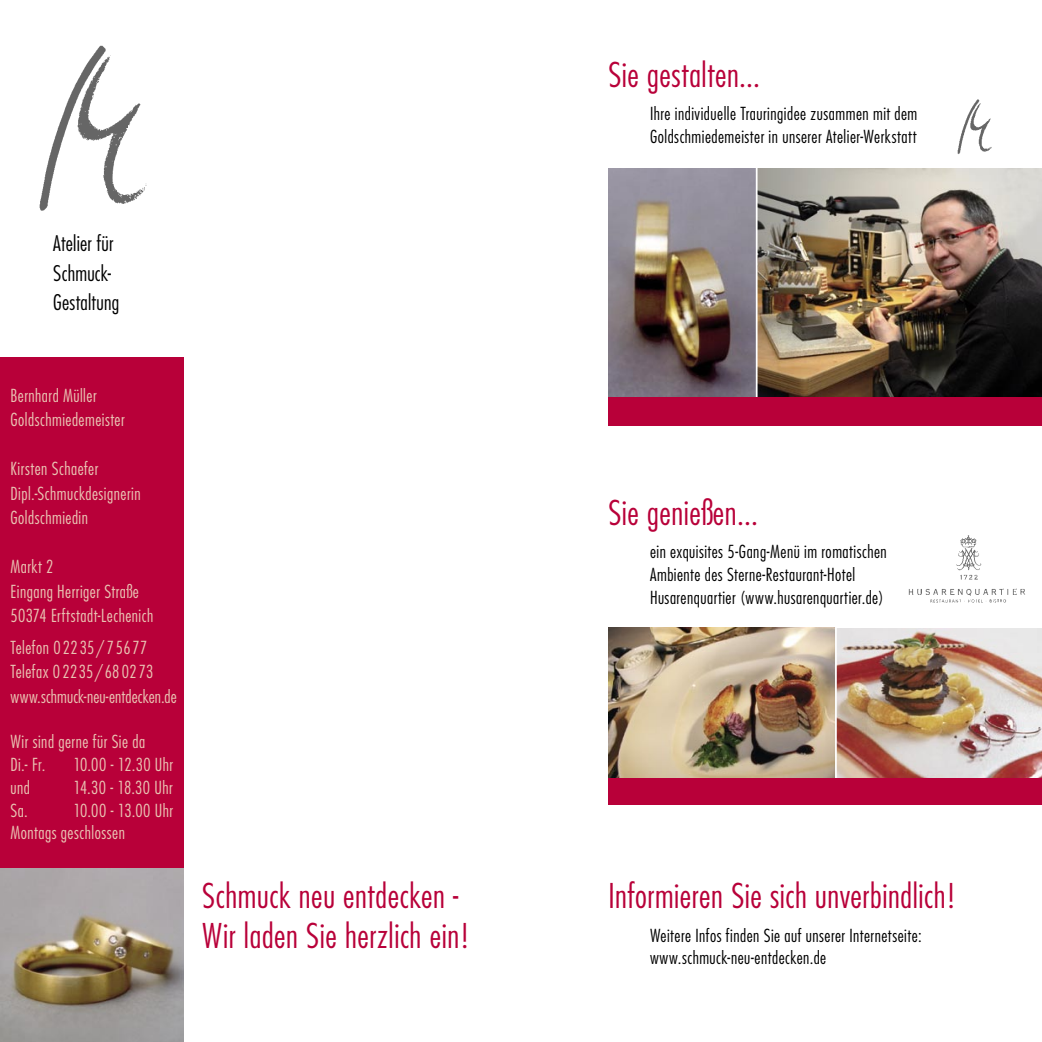
<style>
.page{position:relative;width:1042px;height:1042px;background:#fff}
.page>*{position:absolute;margin:0;border:0;box-sizing:border-box;transform-origin:0 0}
.t1{font:300 condensed 33.25px "Futura";letter-spacing:.02em;color:#b80039}
.t2{font:300 condensed 21px/29.6px "Futura";letter-spacing:.01em;color:#000}
.t3{font:300 condensed 17.5px/22.8px "Futura";letter-spacing:.03em;color:#000}
.t4{font:300 condensed 17.5px "Futura";letter-spacing:.03em;color:#e9c3b2}
.t5{font:300 condensed 17.5px "Futura";letter-spacing:.005em;color:#e9c3b2}
</style>
<div class="page">
<div style="left:0;top:357px;width:184px;height:519px;background:#b80039"></div>
<img style="left:757px;top:168px;width:285px;height:229px">
<img style="left:0;top:868px;width:184px;height:174px">
<img style="left:837px;top:629px;width:205px;height:149px">
<img style="left:39px;top:45px;width:108px;height:166px">
<img style="left:957px;top:99px;width:35px;height:55px">
<img style="left:908px;top:535px;width:117px;height:67px">
<img style="left:608px;top:628px;width:227px;height:150px">
<img style="left:608px;top:168px;width:148px;height:229px">
<div style="left:608px;top:778px;width:434px;height:27px;background:#b80039"></div>
<div style="left:608px;top:397px;width:434px;height:28px;background:#b80039"></div>
<p class="t1" style="left:608px;top:55px;width:153px">Sie gestalten...</p>
<p class="t3" style="left:650px;top:102px;width:269px">Ihre individuelle Trauringidee zusammen mit dem<br>Goldschmiedemeister in unserer Atelier-Werkstatt</p>
<p class="t2" style="left:53px;top:229px;width:61px">Atelier für<br>Schmuck-</p>
<p class="t2" style="left:53px;top:288px;width:67px">Gestaltung</p>
<p class="t4" style="left:10px;top:385px;width:88px">Bernhard Müller</p>
<p class="t4" style="left:10px;top:409px;width:116px">Goldschmiedemeister</p>
<p class="t4" style="left:10px;top:458px;width:89px">Kirsten Schaefer</p>
<p class="t4" style="left:10px;top:483px;width:132px">Dipl.-Schmuckdesignerin</p>
<p class="t4" style="left:10px;top:507px;width:79px">Goldschmiedin</p>
<p class="t4" style="left:10px;top:556px;width:45px">Markt 2</p>
<p class="t4" style="left:10px;top:581px;width:130px">Eingang Herriger Straße</p>
<p class="t4" style="left:10px;top:605px;width:144px">50374 Erftstadt-Lechenich</p>
<p class="t4" style="left:10px;top:637px;width:138px">Telefon 02235/ 75677</p>
<p class="t4" style="left:10px;top:661px;width:144px">Telefax 02235/680273</p>
<p class="t5" style="left:10px;top:686px;width:168px">www.schmuck-neu-entdecken.de</p>
<p class="t4" style="left:10px;top:731px;width:136px">Wir sind gerne für Sie da</p>
<p class="t4" style="left:10px;top:754px;width:36px">Di.- Fr.</p>
<p class="t4" style="left:73px;top:754px;width:101px">10.00 - 12.30 Uhr</p>
<p class="t4" style="left:10px;top:777px;width:21px">und</p>
<p class="t4" style="left:73px;top:777px;width:101px">14.30 - 18.30 Uhr</p>
<p class="t4" style="left:10px;top:800px;width:19px">Sa.</p>
<p class="t4" style="left:73px;top:800px;width:101px">10.00 - 13.00 Uhr</p>
<p class="t4" style="left:10px;top:822px;width:116px">Montags geschlossen</p>
<p class="t1" style="left:608px;top:493px;width:151px">Sie genießen...</p>
<p class="t3" style="left:650px;top:540px;width:238px">ein exquisites 5-Gang-Menü im romatischen<br>Ambiente des Sterne-Restaurant-Hotel</p>
<p class="t3" style="left:650px;top:586px;width:235px">Husarenquartier (www.husarenquartier.de)</p>
<p class="t1" style="left:608px;top:876px;width:350px">Informieren Sie sich unverbindlich!</p>
<p class="t1" style="left:202px;top:876px;width:258px">Schmuck neu entdecken -</p>
<p class="t1" style="left:202px;top:916px;width:270px">Wir laden Sie herzlich ein!</p>
<p class="t3" style="left:650px;top:924px;width:273px">Weitere Infos finden Sie auf unserer Internetseite:</p>
<p class="t3" style="left:650px;top:946px;width:178px">www.schmuck-neu-entdecken.de</p>
</div>
